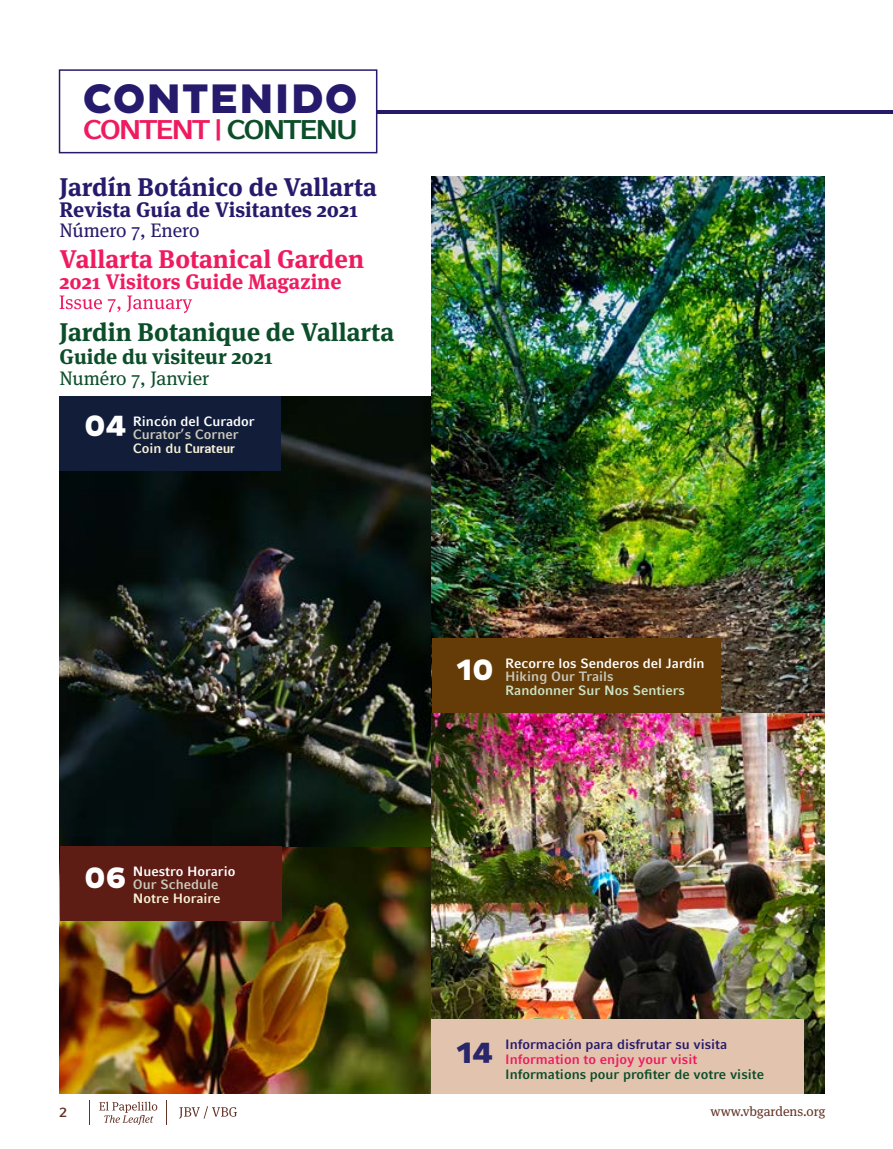
<style>
.page{position:relative;width:893px;height:1149px;background:#fff}
.page>*{position:absolute;margin:0;border:0;box-sizing:border-box;transform-origin:0 0}
.t1{font:800 42px "Pluto Sans";letter-spacing:.025em;color:#261a6c}
.t2{font:800 30px "Pluto Sans";color:#fff}
.t3{font:800 30px "Pluto Sans";color:#29266a}
.t4{font:700 27px "Compatil Fact LT Pro";letter-spacing:-.09em;color:#ee1b60;scale:1.1 1}
.t5{font:700 25.5px "Meta Serif Pro";color:#0b4e29}
.t6{font:700 25.5px "Meta Serif Pro";color:#261a6c}
.t7{font:700 25.5px "Meta Serif Pro";color:#ee1b60}
.t8{font:700 21px "Meta Serif Pro";color:#261a6c}
.t9{font:700 21px "Meta Serif Pro";color:#ee1b60}
.t10{font:700 21px "Meta Serif Pro";color:#0b4e29}
.t11{font:19.5px "Meta Serif Pro";color:#0b4e29}
.t12{font:19.5px "Meta Serif Pro";color:#261a6c}
.t13{font:700 13.5px "Compatil Fact LT Pro";color:#fff}
.t14{font:700 13.5px "Compatil Fact LT Pro";color:#cac8bb}
.t15{font:700 13.5px "Compatil Fact LT Pro";color:#0b4e29}
.t16{font:700 13.5px "Compatil Fact LT Pro";color:#261a6c}
.t17{font:700 13.5px "Compatil Fact LT Pro";color:#ee1b60}
.t18{font:700 13.5px "Compatil Fact LT Pro";color:#cae2c4}
.t19{font:13.5px "Meta Serif Pro";color:#633226}
.t20{font:600 13.5px "Pancetta Pro";color:#f8f2d8}
.t21{font:700 13.5px "Compatil Fact LT Pro";color:#f8f2d8}
.t22{font:700 13.5px "Compatil Fact LT Pro";color:#633226}
.s1{color:#0b4e29}
.s2{font-family:"Compatil Fact LT Pro";font-weight:700}
</style>
<div class="page">
<img style="left:60px;top:396px;width:372px;height:697px">
<img style="left:432px;top:176px;width:393px;height:917px">
<div style="left:59px;top:396px;width:222px;height:74px;background:#121d39"></div>
<div style="left:432px;top:638px;width:288px;height:74px;background:#653c08"></div>
<div style="left:60px;top:846px;width:221px;height:74px;background:#5d1d14"></div>
<div style="left:432px;top:1019px;width:372px;height:74px;background:#e2c3ae"></div>
<svg style="left:60px;top:295px;width:132px;height:18px"></svg>
<svg style="left:59px;top:69px;width:318px;height:84px"></svg>
<hr style="left:377px;top:110px;width:516px;height:4px;background:#261a6c">
<svg style="left:179px;top:1106px;width:58px;height:12px"></svg>
<svg style="left:89px;top:1100px;width:1px;height:24px"></svg>
<svg style="left:166px;top:1100px;width:1px;height:24px"></svg>
<svg style="left:99px;top:1101px;width:58px;height:23px"></svg>
<h1 class="t1" style="left:83px;top:75px;width:276px">CONTENIDO</h1>
<h3 class="t4" style="left:82px;top:114px;width:252px">CONTENT | <span class="s1">CONTENU</span></h3>
<h3 class="t6" style="left:60px;top:167px;width:319px">Jardín Botánico de Vallarta</h3>
<h3 class="t8" style="left:60px;top:193px;width:300px">Revista Guía de Visitantes 2021</h3>
<h3 class="t7" style="left:60px;top:238px;width:306px">Vallarta Botanical Garden</h3>
<h3 class="t9" style="left:60px;top:264px;width:284px">2021 Visitors Guide Magazine</h3>
<h3 class="t5" style="left:60px;top:311px;width:336px">Jardin Botanique de Vallarta</h3>
<h3 class="t10" style="left:60px;top:339px;width:215px">Guide du visiteur 2021</h3>
<h3 class="t12" style="left:60px;top:216px;width:141px">Número 7, Enero</h3>
<h3 class="t11" style="left:60px;top:364px;width:151px">Numéro 7, Janvier</h3>
<h2 class="t2" style="left:85px;top:409px;width:43px">04</h2>
<p class="t13" style="left:133px;top:412px;width:123px">Rincón del Curador</p>
<p class="t14" style="left:133px;top:426px;width:107px">Curator’s Corner</p>
<p class="t20" style="left:133px;top:440px;width:104px"><span class="s2">Coin du</span> Curateur</p>
<h2 class="t2" style="left:85px;top:860px;width:43px">06</h2>
<p class="t13" style="left:133px;top:862px;width:104px">Nuestro Horario</p>
<p class="t14" style="left:133px;top:876px;width:87px">Our Schedule</p>
<p class="t21" style="left:133px;top:889px;width:89px">Notre Horaire</p>
<h2 class="t2" style="left:457px;top:652px;width:38px">10</h2>
<p class="t13" style="left:505px;top:654px;width:201px">Recorre los Senderos del Jardín</p>
<p class="t14" style="left:505px;top:668px;width:110px">Hiking Our Trails</p>
<p class="t18" style="left:505px;top:681px;width:181px">Randonner Sur Nos Sentiers</p>
<h2 class="t3" style="left:457px;top:1034px;width:38px">14</h2>
<p class="t16" style="left:505px;top:1035px;width:224px">Información para disfrutar su visita</p>
<p class="t17" style="left:505px;top:1050px;width:194px">Information to enjoy your visit</p>
<p class="t15" style="left:505px;top:1065px;width:260px">Informations pour profiter de votre visite</p>
<p class="t22" style="left:60px;top:1104px;width:9px">2</p>
<p class="t19" style="left:710px;top:1101px;width:116px">www.vbgardens.org</p>
</div>
